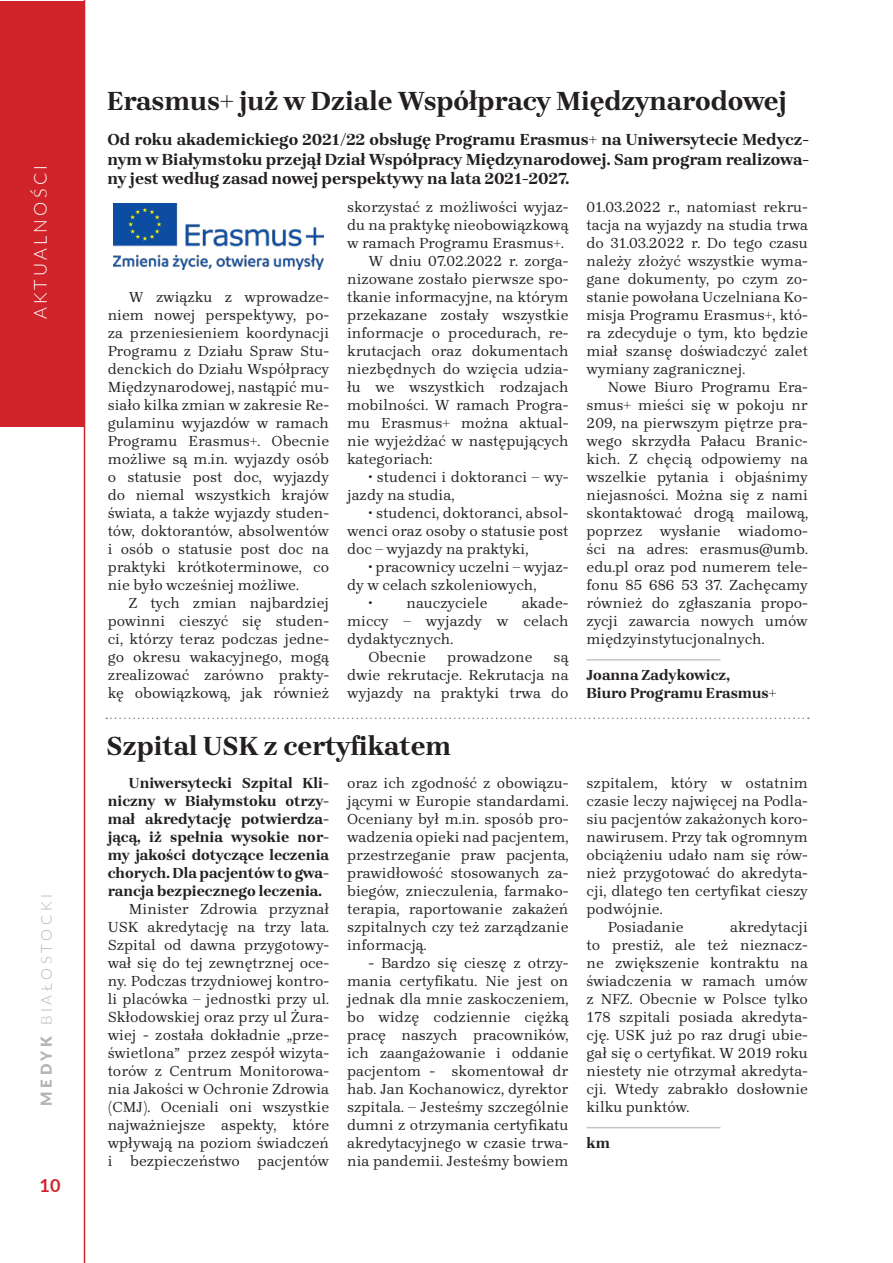
<style>
.page{position:relative;width:893px;height:1263px;background:#fff}
.page>*{position:absolute;margin:0;border:0;box-sizing:border-box;transform-origin:0 0}
.t1{font:27px "Brygada 1918";color:#231f20}
.t2{font:300 18px "Lato";letter-spacing:.18em;color:#fff}
.t3{font:700 18px "Lato";color:#d1232a}
.t4{font:16.5px/19.8px "Brygada 1918";color:#231f20;text-align:justify}
.t5{font:15px/18px "Brygada 1918";color:#231f20;text-align:justify}
.t6{font:300 15px "Lato";letter-spacing:.25em;color:#b3b4b9}
.s1{font-weight:900}
</style>
<div class="page">
<hr style="left:84px;top:0;width:1px;height:1263px;background:#d1232a">
<div style="left:0;top:1px;width:84px;height:425px;background:#d1232a"></div>
<img style="left:113px;top:203px;width:211px;height:67px">
<svg style="left:106px;top:717px;width:703px;height:2px"></svg>
<hr style="left:586px;top:659px;width:134px;height:1px;background:#c4c4c4">
<hr style="left:586px;top:1127px;width:134px;height:1px;background:#c4c4c4">
<p class="t2" style="left:28px;top:319px;width:156px;rotate:-90deg">AKTUALNOŚCI</p>
<p class="t6" style="left:36px;top:1106px;width:213px;rotate:-90deg"><span class="s1">MEDYK</span> BIAŁOSTOCKI</p>
<p class="t3" style="left:40px;top:1172px;width:22px">10</p>
<h1 class="t1" style="left:107px;top:82px;width:681px">Erasmus+ już w Dziale Współpracy Międzynarodowej</h1>
<p class="t4" style="left:107px;top:130px;width:703px">Od roku akademickiego 2021/22 obsługę Programu Erasmus+ na Uniwersytecie Medycz&shy;nym w Białymstoku przejął Dział Współpracy Międzynarodowej. Sam program realizowa&shy;ny jest według zasad nowej perspektywy na lata 2021-2027.</p>
<p class="t5" style="left:108px;top:288px;width:223px;text-indent:21px">W związku z wprowadze&shy;niem nowej perspektywy, po&shy;za przeniesieniem koordynacji Programu z Działu Spraw Stu&shy;denckich do Działu Współpracy Międzynarodowej, nastąpić mu&shy;siało kilka zmian w zakresie Re&shy;gulaminu wyjazdów w ramach Programu Erasmus+. Obecnie możliwe są m.in. wyjazdy osób o statusie post doc, wyjazdy do niemal wszystkich krajów świata, a także wyjazdy studen&shy;tów, doktorantów, absolwentów i osób o statusie post doc na praktyki krótkoterminowe, co nie było wcześniej możliwe.</p>
<p class="t5" style="left:108px;top:594px;width:223px;text-indent:21px">Z tych zmian najbardziej powinni cieszyć się studen&shy;ci, którzy teraz podczas jedne&shy;go okresu wakacyjnego, mogą zrealizować zarówno prakty&shy;kę obowiązkową, jak również</p>
<p class="t5" style="left:347px;top:198px;width:223px">skorzystać z możliwości wyjaz-</p>
<p class="t5" style="left:347px;top:216px;width:223px">du na praktykę nieobowiązkową</p>
<p class="t5" style="left:347px;top:234px;width:218px">w ramach Programu Erasmus+.</p>
<p class="t5" style="left:368px;top:252px;width:202px">W dniu 07.02.2022 r. zorga-</p>
<p class="t5" style="left:347px;top:270px;width:223px">nizowane zostało pierwsze spo-</p>
<p class="t5" style="left:347px;top:288px;width:223px">tkanie informacyjne, na którym</p>
<p class="t5" style="left:347px;top:306px;width:223px">przekazane zostały wszystkie</p>
<p class="t5" style="left:347px;top:324px;width:223px">informacje o procedurach, re-</p>
<p class="t5" style="left:347px;top:342px;width:223px">krutacjach oraz dokumentach</p>
<p class="t5" style="left:347px;top:360px;width:223px">niezbędnych do wzięcia udzia-</p>
<p class="t5" style="left:347px;top:378px;width:223px">łu we wszystkich rodzajach</p>
<p class="t5" style="left:347px;top:396px;width:223px">mobilności. W ramach Progra-</p>
<p class="t5" style="left:347px;top:414px;width:223px">mu Erasmus+ można aktual-</p>
<p class="t5" style="left:347px;top:432px;width:223px">nie wyjeżdżać w następujących</p>
<p class="t5" style="left:347px;top:450px;width:87px">kategoriach:</p>
<p class="t5" style="left:347px;top:468px;width:223px;text-indent:21px">• studenci i doktoranci – wy&shy;jazdy na studia,</p>
<p class="t5" style="left:347px;top:504px;width:223px;text-indent:21px">• studenci, doktoranci, absol&shy;wenci oraz osoby o statusie post doc – wyjazdy na praktyki,</p>
<p class="t5" style="left:347px;top:558px;width:223px;text-indent:21px">• pracownicy uczelni – wyjaz&shy;dy w celach szkoleniowych,</p>
<p class="t5" style="left:368px;top:594px;width:121px">• nauczyciele</p>
<p class="t5" style="left:522px;top:594px;width:48px">akade-</p>
<p class="t5" style="left:347px;top:612px;width:223px">miccy – wyjazdy w celach</p>
<p class="t5" style="left:347px;top:630px;width:108px">dydaktycznych.</p>
<p class="t5" style="left:368px;top:648px;width:59px">Obecnie</p>
<p class="t5" style="left:447px;top:648px;width:87px">prowadzone</p>
<p class="t5" style="left:347px;top:648px;width:223px;text-indent:206px">są dwie rekrutacje. Rekrutacja na wyjazdy na praktyki trwa do</p>
<h1 class="t1" style="left:106px;top:726px;width:347px">Szpital USK z certyfikatem</h1>
<p class="t5" style="left:129px;top:774px;width:202px">Uniwersytecki Szpital Kli-</p>
<p class="t5" style="left:108px;top:792px;width:223px">niczny w Białymstoku otrzy-</p>
<p class="t5" style="left:108px;top:810px;width:223px">mał akredytację potwierdza-</p>
<p class="t5" style="left:108px;top:828px;width:223px">jącą, iż spełnia wysokie nor-</p>
<p class="t5" style="left:108px;top:846px;width:223px">my jakości dotyczące leczenia</p>
<p class="t5" style="left:108px;top:864px;width:223px">chorych. Dla pacjentów to gwa-</p>
<p class="t5" style="left:108px;top:882px;width:216px">rancja bezpiecznego leczenia.</p>
<p class="t5" style="left:129px;top:900px;width:202px">Minister Zdrowia przyznał</p>
<p class="t5" style="left:108px;top:918px;width:223px">USK akredytację na trzy lata.</p>
<p class="t5" style="left:108px;top:936px;width:223px">Szpital od dawna przygotowy-</p>
<p class="t5" style="left:108px;top:954px;width:223px">wał się do tej zewnętrznej oce-</p>
<p class="t5" style="left:108px;top:972px;width:223px">ny. Podczas trzydniowej kontro-</p>
<p class="t5" style="left:108px;top:990px;width:223px">li placówka – jednostki przy ul.</p>
<p class="t5" style="left:108px;top:1008px;width:223px">Skłodowskiej oraz przy ul Żura-</p>
<p class="t5" style="left:108px;top:1026px;width:223px">wiej - została dokładnie „prze-</p>
<p class="t5" style="left:108px;top:1044px;width:223px">świetlona” przez zespół wizyta-</p>
<p class="t5" style="left:108px;top:1062px;width:223px">torów z Centrum Monitorowa-</p>
<p class="t5" style="left:108px;top:1080px;width:223px">nia Jakości w Ochronie Zdrowia</p>
<p class="t5" style="left:108px;top:1098px;width:223px">(CMJ). Oceniali oni wszystkie</p>
<p class="t5" style="left:108px;top:1116px;width:223px">najważniejsze aspekty, które</p>
<p class="t5" style="left:108px;top:1134px;width:223px">wpływają na poziom świadczeń</p>
<p class="t5" style="left:108px;top:1152px;width:223px">i bezpieczeństwo pacjentów</p>
<p class="t5" style="left:347px;top:774px;width:223px">oraz ich zgodność z obowiązu&shy;jącymi w Europie standardami.<br>Oceniany był m.in. sposób pro&shy;wadzenia opieki nad pacjentem, przestrzeganie praw pacjenta, prawidłowość stosowanych za&shy;biegów, znieczulenia, farmako&shy;terapia, raportowanie zakażeń szpitalnych czy też zarządzanie informacją.</p>
<p class="t5" style="left:347px;top:954px;width:223px;text-indent:21px">- Bardzo się cieszę z otrzy&shy;mania certyfikatu. Nie jest on jednak dla mnie zaskoczeniem, bo widzę codziennie ciężką pracę naszych pracowników, ich zaangażowanie i oddanie pacjentom - skomentował dr hab. Jan Kochanowicz, dyrektor szpitala. – Jesteśmy szczególnie dumni z otrzymania certyfikatu akredytacyjnego w czasie trwa&shy;nia pandemii. Jesteśmy bowiem</p>
<p class="t5" style="left:586px;top:198px;width:223px">01.03.2022 r., natomiast rekru&shy;tacja na wyjazdy na studia trwa do 31.03.2022 r. Do tego czasu należy złożyć wszystkie wyma&shy;gane dokumenty, po czym zo&shy;stanie powołana Uczelniana Ko&shy;misja Programu Erasmus+, któ&shy;ra zdecyduje o tym, kto będzie miał szansę doświadczyć zalet wymiany zagranicznej.</p>
<p class="t5" style="left:586px;top:378px;width:223px;text-indent:21px">Nowe Biuro Programu Era&shy;smus+ mieści się w pokoju nr 209, na pierwszym piętrze pra&shy;wego skrzydła Pałacu Branic&shy;kich. Z chęcią odpowiemy na wszelkie pytania i objaśnimy niejasności. Można się z nami skontaktować drogą mailową, poprzez wysłanie wiadomo&shy;ści na adres: erasmus@umb. edu.pl oraz pod numerem tele&shy;fonu 85 686 53 37. Zachęcamy również do zgłaszania propo&shy;zycji zawarcia nowych umów międzyinstytucjonalnych.</p>
<p class="t5" style="left:586px;top:666px;width:191px">Joanna Zadykowicz,<br>Biuro Programu Erasmus+</p>
<p class="t5" style="left:586px;top:774px;width:223px">szpitalem, który w ostatnim</p>
<p class="t5" style="left:586px;top:792px;width:223px">czasie leczy najwięcej na Podla-</p>
<p class="t5" style="left:586px;top:810px;width:223px">siu pacjentów zakażonych koro-</p>
<p class="t5" style="left:586px;top:828px;width:223px">nawirusem. Przy tak ogromnym</p>
<p class="t5" style="left:586px;top:846px;width:223px">obciążeniu udało nam się rów-</p>
<p class="t5" style="left:586px;top:864px;width:223px">nież przygotować do akredyta-</p>
<p class="t5" style="left:586px;top:882px;width:223px">cji, dlatego ten certyfikat cieszy</p>
<p class="t5" style="left:586px;top:900px;width:78px">podwójnie.</p>
<p class="t5" style="left:608px;top:918px;width:77px">Posiadanie</p>
<p class="t5" style="left:586px;top:918px;width:223px;text-indent:144px">akredytacji to prestiż, ale też nieznacz&shy;ne zwiększenie kontraktu na świadczenia w ramach umów z NFZ. Obecnie w Polsce tylko 178 szpitali posiada akredyta&shy;cję. USK już po raz drugi ubie&shy;gał się o certyfikat. W 2019 roku niestety nie otrzymał akredyta&shy;cji. Wtedy zabrakło dosłownie kilku punktów.</p>
<p class="t5" style="left:586px;top:1134px;width:25px">km</p>
</div>
